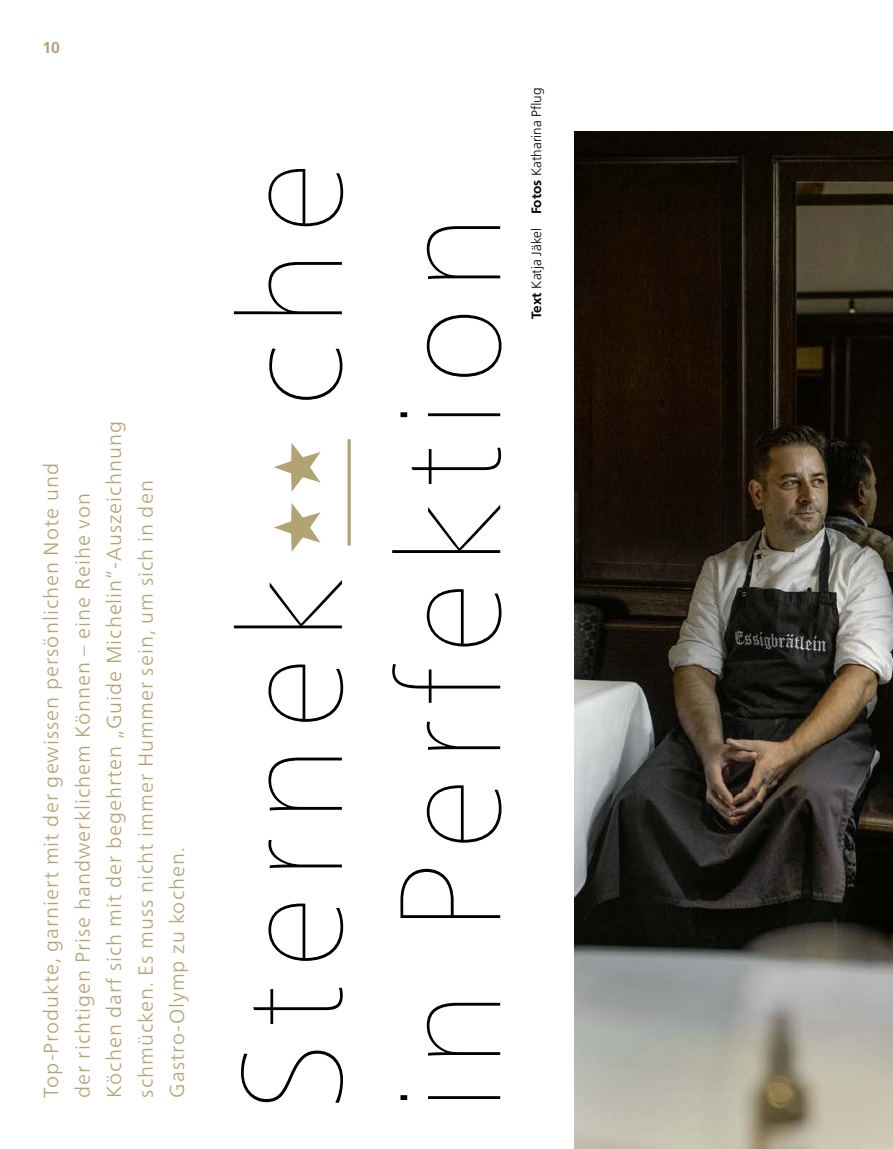
<style>
.page{position:relative;width:893px;height:1149px;background:#fff}
.page>*{position:absolute;margin:0;border:0;box-sizing:border-box;transform-origin:0 0}
.t1{font:300 20.25px/31.5px "Neue Frutiger World";letter-spacing:.05em;color:#b1a373}
.t2{font:700 15.75px "Frutiger LT Std";color:#b1a373}
.t3{font:300 13.5px "Frutiger LT Std";color:#000}
.s1{font-weight:700}
</style>
<div class="page">
<img style="left:574px;top:131px;width:319px;height:1017px">
<svg style="left:392px;top:226px;width:109px;height:873px"></svg>
<svg style="left:234px;top:169px;width:109px;height:933px"></svg>
<svg style="left:274px;top:442px;width:46px;height:49px"></svg>
<svg style="left:274px;top:502px;width:46px;height:50px"></svg>
<hr style="left:348px;top:439px;width:3px;height:106px;background:#b1a373">
<p class="t2" style="left:43px;top:38px;width:19px">10</p>
<p class="t1" style="left:35px;top:1097px;width:677px;rotate:-90deg">Top-Produkte, garniert mit der gewissen persönlichen Note und<br>der richtigen Prise handwerklichem Können – eine Reihe von Köchen darf sich mit der begehrten „Guide Michelin“-Auszeichnung schmücken. Es muss nicht immer Hummer sein, um sich in den Gastro-Olymp zu kochen.</p>
<p class="t3" style="left:529px;top:318px;width:233px;rotate:-90deg"><span class="s1">Text</span> Katja Jäkel <span class="s1">Fotos</span> Katharina Pflug</p>
</div>
